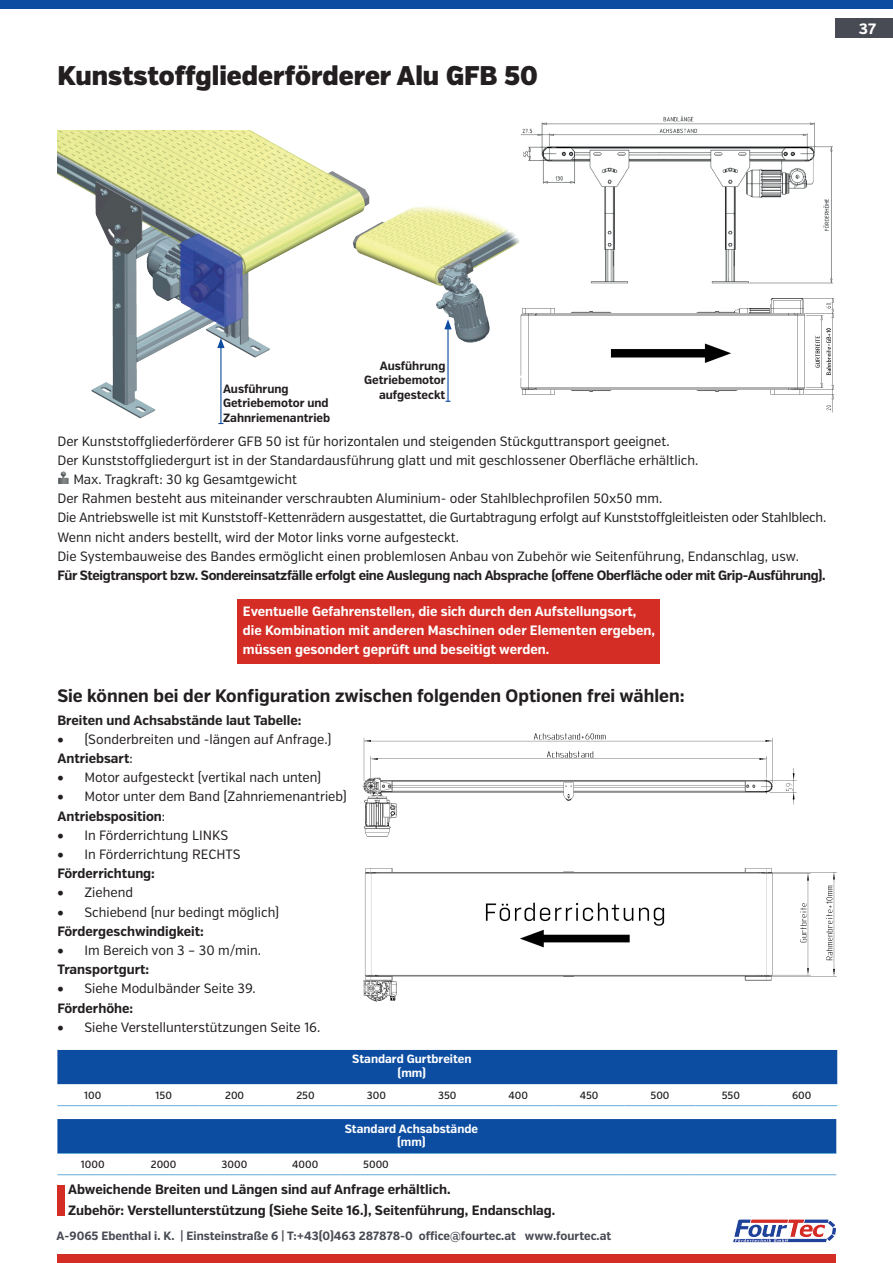
<style>
.page{position:relative;width:893px;height:1263px;background:#fff}
.page>*{position:absolute;margin:0;border:0;box-sizing:border-box;transform-origin:0 0}
.t1{font:900 27px "Verb Cond";color:#231f20}
.t2{font:700 18px "Verb Cond";color:#231f20}
.t3{font:700 15px "Verb";color:#fff}
.t4{font:13.5px/19.2px "Verb Cond";color:#231f20}
.t5{font:700 13.5px/21px "Verb Cond";letter-spacing:-.005em;color:#231f20}
.t6{font:700 13.5px/19.2px "Verb Cond";color:#fff}
.t7{font:700 13.5px "Verb Cond";letter-spacing:-.025em;color:#231f20}
.t8{font:700 12px "Verb Cond";color:#494b54}
.t9{font:700 12px/14.4px "Verb Cond";color:#231f20}
.t10{font:700 12px/13.5px "Verb Cond";color:#fff;text-align:center}
.t11{font:500 10.5px "Verb Cond";color:#231f20}
.s1{font-weight:700}
</style>
<div class="page">
<div style="left:0;top:0;width:893px;height:9px;background:#0d4da1"></div>
<div style="left:836px;top:19px;width:57px;height:19px;background:#494b54"></div>
<img style="left:733px;top:1219px;width:104px;height:24px">
<div style="left:57px;top:1254px;width:779px;height:9px;background:#d42d26"></div>
<img style="left:520px;top:115px;width:313px;height:169px">
<img style="left:520px;top:298px;width:315px;height:115px">
<img style="left:389px;top:160px;width:157px;height:199px">
<img style="left:57px;top:131px;width:332px;height:289px">
<img style="left:362px;top:733px;width:475px;height:269px">
<svg style="left:58px;top:471px;width:11px;height:13px"></svg>
<div style="left:57px;top:1119px;width:779px;height:34px;background:#0d4da1"></div>
<hr style="left:57px;top:1153px;width:71px;height:1px;background:#66acdc">
<hr style="left:128px;top:1153px;width:71px;height:1px;background:#66acdc">
<hr style="left:199px;top:1153px;width:71px;height:1px;background:#66acdc">
<hr style="left:270px;top:1153px;width:71px;height:1px;background:#66acdc">
<hr style="left:341px;top:1153px;width:70px;height:1px;background:#66acdc">
<hr style="left:411px;top:1153px;width:71px;height:1px;background:#66acdc">
<hr style="left:482px;top:1153px;width:71px;height:1px;background:#66acdc">
<hr style="left:553px;top:1153px;width:71px;height:1px;background:#66acdc">
<hr style="left:624px;top:1153px;width:71px;height:1px;background:#66acdc">
<hr style="left:695px;top:1153px;width:70px;height:1px;background:#66acdc">
<hr style="left:765px;top:1153px;width:71px;height:1px;background:#66acdc">
<hr style="left:57px;top:1174px;width:71px;height:1px;background:#66acdc">
<hr style="left:128px;top:1174px;width:71px;height:1px;background:#66acdc">
<hr style="left:199px;top:1174px;width:71px;height:1px;background:#66acdc">
<hr style="left:270px;top:1174px;width:71px;height:1px;background:#66acdc">
<hr style="left:341px;top:1174px;width:70px;height:1px;background:#66acdc">
<hr style="left:411px;top:1174px;width:71px;height:1px;background:#66acdc">
<hr style="left:482px;top:1174px;width:71px;height:1px;background:#66acdc">
<hr style="left:553px;top:1174px;width:71px;height:1px;background:#66acdc">
<hr style="left:624px;top:1174px;width:71px;height:1px;background:#66acdc">
<hr style="left:695px;top:1174px;width:70px;height:1px;background:#66acdc">
<hr style="left:765px;top:1174px;width:71px;height:1px;background:#66acdc">
<div style="left:57px;top:1050px;width:780px;height:35px;background:#0d4da1"></div>
<hr style="left:57px;top:1105px;width:71px;height:1px;background:#66acdc">
<hr style="left:128px;top:1105px;width:71px;height:1px;background:#66acdc">
<hr style="left:199px;top:1105px;width:71px;height:1px;background:#66acdc">
<hr style="left:270px;top:1105px;width:71px;height:1px;background:#66acdc">
<hr style="left:341px;top:1105px;width:71px;height:1px;background:#66acdc">
<hr style="left:412px;top:1105px;width:71px;height:1px;background:#66acdc">
<hr style="left:483px;top:1105px;width:71px;height:1px;background:#66acdc">
<hr style="left:554px;top:1105px;width:71px;height:1px;background:#66acdc">
<hr style="left:625px;top:1105px;width:70px;height:1px;background:#66acdc">
<hr style="left:695px;top:1105px;width:71px;height:1px;background:#66acdc">
<hr style="left:766px;top:1105px;width:71px;height:1px;background:#66acdc">
<hr style="left:220px;top:346px;width:1px;height:77px;background:#0d4da1">
<svg style="left:217px;top:338px;width:8px;height:10px"></svg>
<hr style="left:447px;top:327px;width:2px;height:74px;background:#0d4da1">
<svg style="left:444px;top:319px;width:8px;height:10px"></svg>
<div style="left:237px;top:599px;width:423px;height:64px;background:#d42d26"></div>
<div style="left:57px;top:1185px;width:8px;height:30px;background:#d42d26"></div>
<h1 class="t1" style="left:57px;top:60px;width:482px">Kunststoffgliederförderer Alu GFB 50</h1>
<p class="t3" style="left:859px;top:20px;width:19px">37</p>
<p class="t9" style="left:223px;top:382px;width:109px">Ausführung<br>Getriebemotor und<br>Zahnriemenantrieb</p>
<p class="t9" style="left:364px;top:359px;width:83px;text-align:right">Ausführung<br>Getriebemotor aufgesteckt</p>
<p class="t4" style="left:57px;top:431px;width:614px">Der Kunststoffgliederförderer GFB 50 ist für horizontalen und steigenden Stückguttransport geeignet.</p>
<p class="t4" style="left:57px;top:451px;width:642px">Der Kunststoffgliedergurt ist in der Standardausführung glatt und mit geschlossener Oberfläche erhältlich.</p>
<p class="t4" style="left:73px;top:470px;width:225px">Max. Tragkraft: 30 kg Gesamtgewicht</p>
<p class="t4" style="left:57px;top:489px;width:606px">Der Rahmen besteht aus miteinander verschraubten Aluminium- oder Stahlblechprofilen 50x50 mm.</p>
<p class="t4" style="left:57px;top:508px;width:770px">Die Antriebswelle ist mit Kunststoff-Kettenrädern ausgestattet, die Gurtabtragung erfolgt auf Kunststoffgleitleisten oder Stahlblech.</p>
<p class="t4" style="left:57px;top:527px;width:403px">Wenn nicht anders bestellt, wird der Motor links vorne aufgesteckt.</p>
<p class="t4" style="left:57px;top:547px;width:743px">Die Systembauweise des Bandes ermöglicht einen problemlosen Anbau von Zubehör wie Seitenführung, Endanschlag, usw.</p>
<p class="t7" style="left:57px;top:567px;width:770px">Für Steigtransport bzw. Sondereinsatzfälle erfolgt eine Auslegung nach Absprache (offene Oberfläche oder mit Grip-Ausführung).</p>
<p class="t6" style="left:243px;top:602px;width:414px">Eventuelle Gefahrenstellen, die sich durch den Aufstellungsort, die Kombination mit anderen Maschinen oder Elementen ergeben, müssen gesondert geprüft und beseitigt werden.</p>
<h2 class="t2" style="left:57px;top:685px;width:629px">Sie können bei der Konfiguration zwischen folgenden Optionen frei wählen:</h2>
<p class="t5" style="left:57px;top:710px;width:246px">Breiten und Achsabstände laut Tabelle:</p>
<p class="t4" style="left:57px;top:730px;width:276px">• (Sonderbreiten und -längen auf Anfrage.)<br><span class="s1">Antriebsart</span>:</p>
<p class="t4" style="left:57px;top:768px;width:265px">• Motor aufgesteckt (vertikal nach unten)</p>
<p class="t4" style="left:57px;top:787px;width:291px">• Motor unter dem Band (Zahnriemenantrieb)<br><span class="s1">Antriebsposition</span>:</p>
<p class="t4" style="left:57px;top:826px;width:172px">• In Förderrichtung LINKS</p>
<p class="t4" style="left:57px;top:845px;width:185px">• In Förderrichtung RECHTS<br><span class="s1">Förderrichtung:</span></p>
<p class="t4" style="left:57px;top:883px;width:77px">• Ziehend</p>
<p class="t4" style="left:57px;top:902px;width:223px">• Schiebend (nur bedingt möglich)<br><span class="s1">Fördergeschwindigkeit:</span></p>
<p class="t4" style="left:57px;top:941px;width:205px">• Im Bereich von 3 – 30 m/min.<br><span class="s1">Transportgurt:</span></p>
<p class="t4" style="left:57px;top:979px;width:200px">• Siehe Modulbänder Seite 39.<br><span class="s1">Förderhöhe:</span></p>
<p class="t4" style="left:57px;top:1018px;width:264px">• Siehe Verstellunterstützungen Seite 16.</p>
<p class="t10" style="left:352px;top:1053px;width:121px">Standard Gurtbreiten (mm)</p>
<p class="t11" style="left:84px;top:1089px;width:19px">100</p>
<p class="t11" style="left:156px;top:1089px;width:18px">150</p>
<p class="t11" style="left:225px;top:1089px;width:21px">200</p>
<p class="t11" style="left:296px;top:1089px;width:20px">250</p>
<p class="t11" style="left:367px;top:1089px;width:21px">300</p>
<p class="t11" style="left:438px;top:1089px;width:20px">350</p>
<p class="t11" style="left:508px;top:1089px;width:21px">400</p>
<p class="t11" style="left:580px;top:1089px;width:20px">450</p>
<p class="t11" style="left:650px;top:1089px;width:21px">500</p>
<p class="t11" style="left:722px;top:1089px;width:20px">550</p>
<p class="t11" style="left:792px;top:1089px;width:21px">600</p>
<p class="t10" style="left:345px;top:1122px;width:135px">Standard Achsabstände (mm)</p>
<p class="t11" style="left:81px;top:1158px;width:25px">1000</p>
<p class="t11" style="left:151px;top:1158px;width:27px">2000</p>
<p class="t11" style="left:222px;top:1158px;width:27px">3000</p>
<p class="t11" style="left:292px;top:1158px;width:28px">4000</p>
<p class="t11" style="left:363px;top:1158px;width:27px">5000</p>
<p class="t5" style="left:68px;top:1179px;width:489px">Abweichende Breiten und Längen sind auf Anfrage erhältlich.<br>Zubehör: Verstellunterstützung (Siehe Seite 16.), Seitenführung, Endanschlag.</p>
<p class="t8" style="left:57px;top:1228px;width:556px">A-9065 Ebenthal i. K. | Einsteinstraße 6 | T:+43(0)463 287878-0 office@fourtec.at www.fourtec.at</p>
</div>
